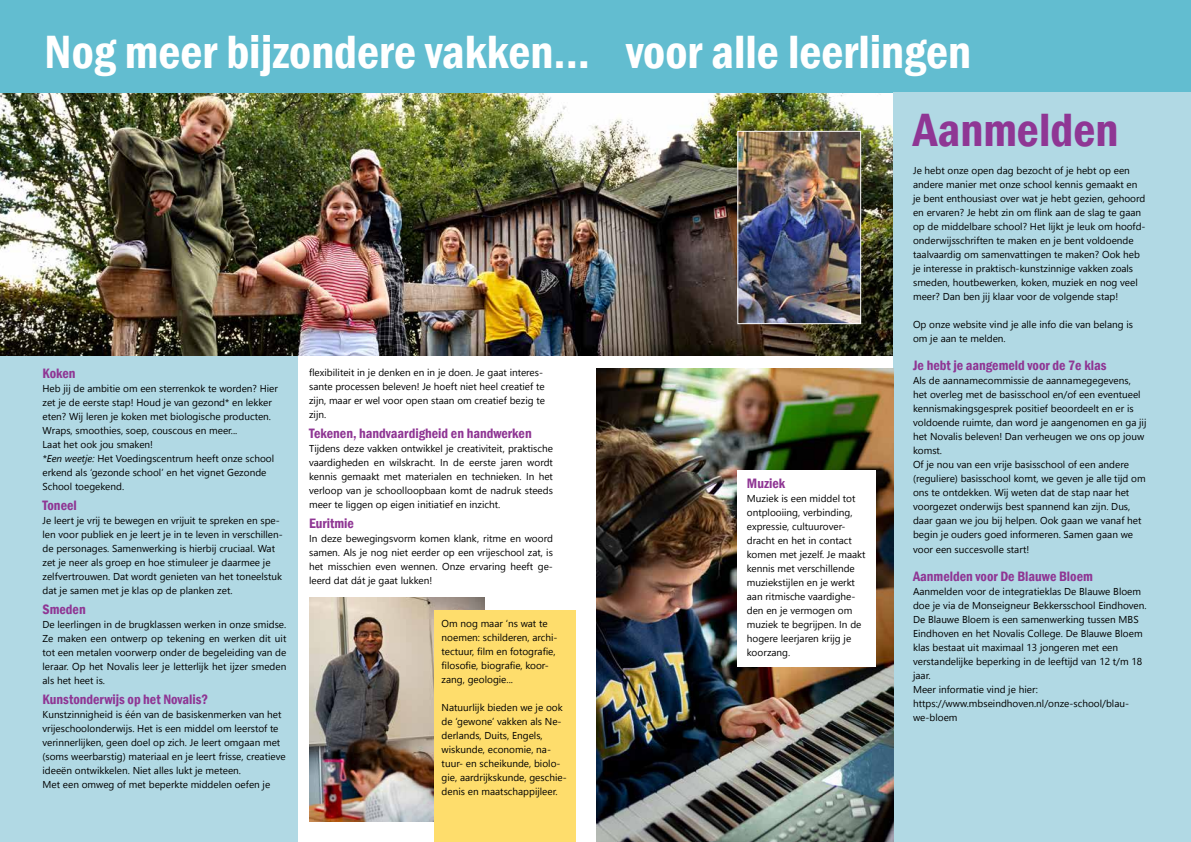
<style>
.page{position:relative;width:1191px;height:842px;background:#fff}
.page>*{position:absolute;margin:0;border:0;box-sizing:border-box;transform-origin:0 0}
.t1{font:600 condensed 48px "Franklin Gothic";color:#fff}
.t2{font:600 condensed 48px "Franklin Gothic";color:#8f3694}
.t3{font:600 condensed 14px "Franklin Gothic";color:#8f3694}
.t4{font:10px/14px "Segoe UI";color:#000}
.s1{font-style:italic}
</style>
<div class="page">
<div style="left:0;top:97px;width:298px;height:745px;background:#b1d9e4"></div>
<img style="left:0;top:92px;width:893px;height:263px">
<div style="left:0;top:0;width:1191px;height:92px;background:#62bdd0"></div>
<div style="left:893px;top:92px;width:298px;height:750px;background:#b1d9e4"></div>
<img style="left:739px;top:133px;width:120px;height:189px">
<div style="left:737px;top:131px;width:124px;height:193px;border:1px solid #fff"></div>
<img style="left:309px;top:598px;width:175px;height:224px">
<div style="left:434px;top:610px;width:141px;height:232px;background:#fedd6c"></div>
<img style="left:596px;top:369px;width:297px;height:473px">
<div style="left:737px;top:471px;width:139px;height:196px;background:#fff"></div>
<h1 class="t1" style="left:45px;top:20px;width:928px">Nog meer bijzondere vakken... voor alle leerlingen</h1>
<h2 class="t3" style="left:43px;top:364px;width:35px">Koken</h2>
<p class="t4" style="left:43px;top:382px;width:237px">Heb jij de ambitie om een sterrenkok te worden? Hier zet je de eerste stap! Houd je van gezond* en lekker eten? Wij leren je koken met biologische producten.<br>Wraps, smoothies, soep, couscous en meer...<br>Laat het ook jou smaken!<br><span class="s1">*Een weetje:</span> Het Voedingscentrum heeft onze school erkend als ‘gezonde school’ en het vignet Gezonde School toegekend.</p>
<h2 class="t3" style="left:43px;top:496px;width:36px">Toneel</h2>
<p class="t4" style="left:43px;top:514px;width:242px">Je leert je vrij te bewegen en vrijuit te spreken en spe&shy;len voor publiek en je leert je in te leven in verschillen&shy;de personages. Samenwerking is hierbij cruciaal. Wat zet je neer als groep en hoe stimuleer je daarmee je zelfvertrouwen. Dat wordt genieten van het toneelstuk dat je samen met je klas op de planken zet.</p>
<h2 class="t3" style="left:43px;top:600px;width:45px">Smeden</h2>
<p class="t4" style="left:43px;top:618px;width:245px;text-align:justify">De leerlingen in de brugklassen werken in onze smidse.<br>Ze maken een ontwerp op tekening en werken dit uit tot een metalen voorwerp onder de begeleiding van de leraar. Op het Novalis leer je letterlijk het ijzer smeden als het heet is.</p>
<h2 class="t3" style="left:43px;top:690px;width:167px">Kunstonderwijs op het Novalis?</h2>
<p class="t4" style="left:43px;top:708px;width:245px">Kunstzinnigheid is één van de basiskenmerken van het vrijeschoolonderwijs. Het is een middel om leerstof te verinnerlijken, geen doel op zich. Je leert omgaan met (soms weerbarstig) materiaal en je leert frisse, creatieve ideeën ontwikkelen. Niet alles lukt je meteen.<br>Met een omweg of met beperkte middelen oefen je</p>
<p class="t4" style="left:309px;top:365px;width:237px">flexibiliteit in je denken en in je doen. Je gaat interes&shy;sante processen beleven! Je hoeft niet heel creatief te zijn, maar er wel voor open staan om creatief bezig te zijn.</p>
<h2 class="t3" style="left:309px;top:424px;width:224px">Tekenen, handvaardigheid en handwerken</h2>
<p class="t4" style="left:309px;top:441px;width:245px;text-align:justify">Tijdens deze vakken ontwikkel je creativiteit, praktische vaardigheden en wilskracht. In de eerste jaren wordt kennis gemaakt met materialen en technieken. In het verloop van je schoolloopbaan komt de nadruk steeds meer te liggen op eigen initiatief en inzicht.</p>
<h2 class="t3" style="left:309px;top:514px;width:46px">Euritmie</h2>
<p class="t4" style="left:309px;top:531px;width:245px;text-align:justify">In deze bewegingsvorm komen klank, ritme en woord samen. Als je nog niet eerder op een vrijeschool zat, is het misschien even wennen. Onze ervaring heeft ge&shy;leerd dat dát je gaat lukken!</p>
<p class="t4" style="left:441px;top:617px;width:117px">Om nog maar ‘ns wat te noemen: schilderen, archi&shy;tectuur, film en fotografie, filosofie, biografie, koor&shy;zang, geologie...</p>
<p class="t4" style="left:441px;top:701px;width:126px">Natuurlijk bieden we je ook de ‘gewone’ vakken als Ne&shy;derlands, Duits, Engels, wiskunde, economie, na&shy;tuur- en scheikunde, biolo&shy;gie, aardrijkskunde, geschie&shy;denis en maatschappijleer.</p>
<h2 class="t3" style="left:747px;top:473px;width:40px">Muziek</h2>
<p class="t4" style="left:747px;top:491px;width:120px">Muziek is een middel tot ontplooiing, verbinding, expressie, cultuurover&shy;dracht en het in contact komen met jezelf. Je maakt kennis met verschillende muziekstijlen en je werkt aan ritmische vaardighe&shy;den en je vermogen om muziek te begrijpen. In de hogere leerjaren krijg je koorzang.</p>
<h1 class="t2" style="left:913px;top:98px;width:207px">Aanmelden</h1>
<p class="t4" style="left:913px;top:164px;width:234px">Je hebt onze open dag bezocht of je hebt op een andere manier met onze school kennis gemaakt en je bent enthousiast over wat je hebt gezien, gehoord en ervaren? Je hebt zin om flink aan de slag te gaan op de middelbare school? Het lijkt je leuk om hoofd&shy;onderwijsschriften te maken en je bent voldoende taalvaardig om samenvattingen te maken? Ook heb je interesse in praktisch-kunstzinnige vakken zoals smeden, houtbewerken, koken, muziek en nog veel meer? Dan ben jij klaar voor de volgende stap!</p>
<p class="t4" style="left:913px;top:318px;width:221px">Op onze website vind je alle info die van belang is om je aan te melden.</p>
<h2 class="t3" style="left:913px;top:356px;width:195px">Je hebt je aangemeld voor de 7e klas</h2>
<p class="t4" style="left:913px;top:374px;width:235px">Als de aannamecommissie de aannamegegevens, het overleg met de basisschool en/of een eventueel kennismakingsgesprek positief beoordeelt en er is voldoende ruimte, dan word je aangenomen en ga jij het Novalis beleven! Dan verheugen we ons op jouw komst.<br>Of je nou van een vrije basisschool of een andere (reguliere) basisschool komt, we geven je alle tijd om ons te ontdekken. Wij weten dat de stap naar het voorgezet onderwijs best spannend kan zijn. Dus, daar gaan we jou bij helpen. Ook gaan we vanaf het begin je ouders goed informeren. Samen gaan we voor een succesvolle start!</p>
<h2 class="t3" style="left:913px;top:566px;width:181px">Aanmelden voor De Blauwe Bloem</h2>
<p class="t4" style="left:913px;top:584px;width:235px">Aanmelden voor de integratieklas De Blauwe Bloem doe je via de Monseigneur Bekkersschool Eindhoven.<br>De Blauwe Bloem is een samenwerking tussen MBS Eindhoven en het Novalis College. De Blauwe Bloem klas bestaat uit maximaal 13 jongeren met een verstandelijke beperking in de leeftijd van 12 t/m 18 jaar.<br>Meer informatie vind je hier: https://www.mbseindhoven.nl/onze-school/blau&shy;we-bloem</p>
</div>
